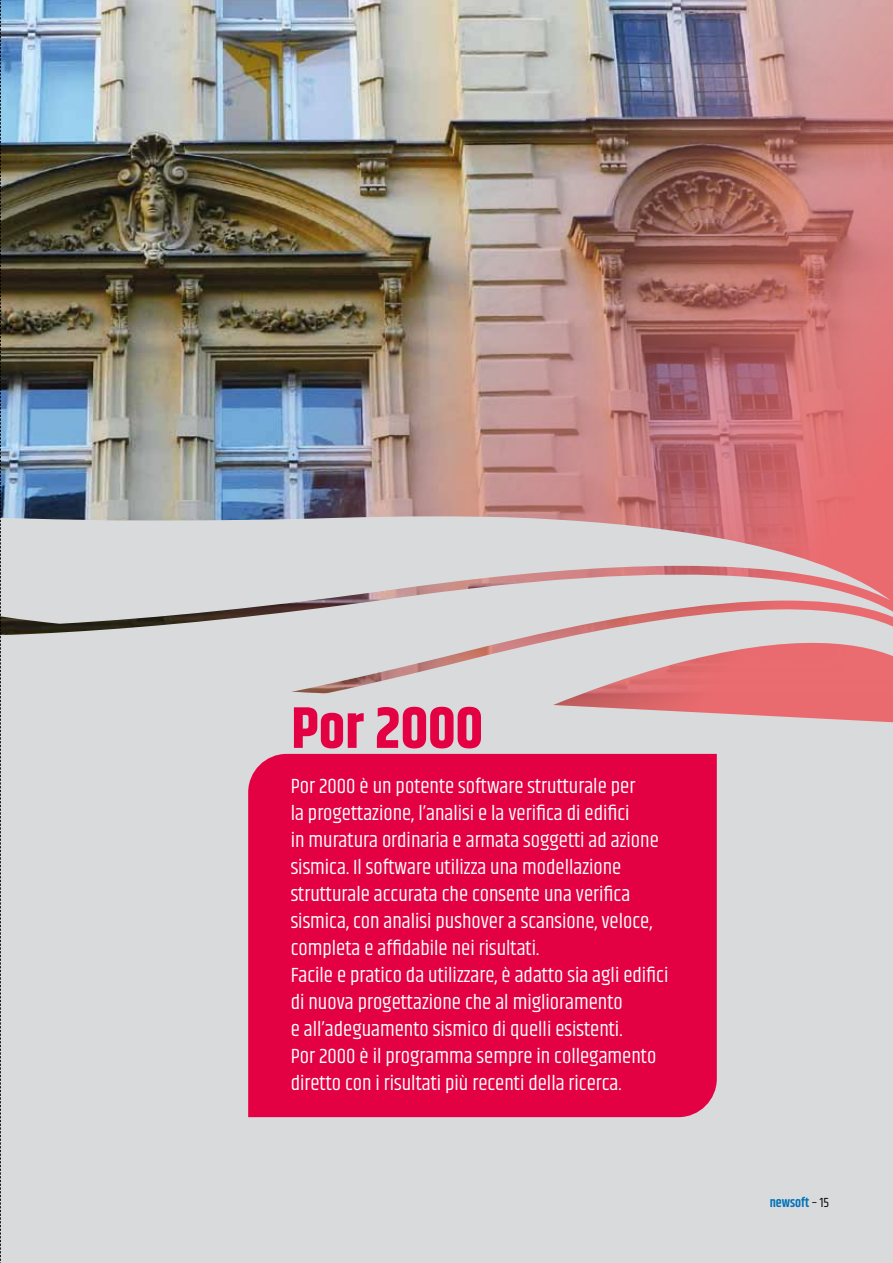
<style>
.page{position:relative;width:893px;height:1263px;background:#fff}
.page>*{position:absolute;margin:0;border:0;box-sizing:border-box;transform-origin:0 0}
.t1{font:700 58.5px "Khand";color:#e30043}
.t2{font:21px/27px "Khand";color:#fff}
.t3{font:600 13.5px "Khand";color:#0071b9}
.s1{font-weight:400;color:#000}
</style>
<div class="page">
<div style="left:0;top:646px;width:893px;height:617px;background:#d9dadb"></div>
<img style="left:1px;top:0;width:892px;height:533px">
<svg style="left:1px;top:533px;width:892px;height:221px"></svg>
<img style="left:1px;top:441px;width:889px;height:183px">
<div style="left:248px;top:754px;width:469px;height:363px;background:#e30043"></div>
<svg style="left:0;top:0;width:1px;height:1263px"></svg>
<h1 class="t1" style="left:291px;top:686px;width:193px">Por 2000</h1>
<p class="t2" style="left:291px;top:774px;width:379px">Por 2000 è un potente software strutturale per<br>la progettazione, l’analisi e la verifica di edifici<br>in muratura ordinaria e armata soggetti ad azione sismica. Il software utilizza una modellazione strutturale accurata che consente una verifica sismica, con analisi pushover a scansione, veloce, completa e affidabile nei risultati.<br>Facile e pratico da utilizzare, è adatto sia agli edifici di nuova progettazione che al miglioramento<br>e all’adeguamento sismico di quelli esistenti.<br>Por 2000 è il programma sempre in collegamento diretto con i risultati più recenti della ricerca.</p>
<p class="t3" style="left:770px;top:1193px;width:61px">newsoft <span class="s1">– 15</span></p>
</div>
